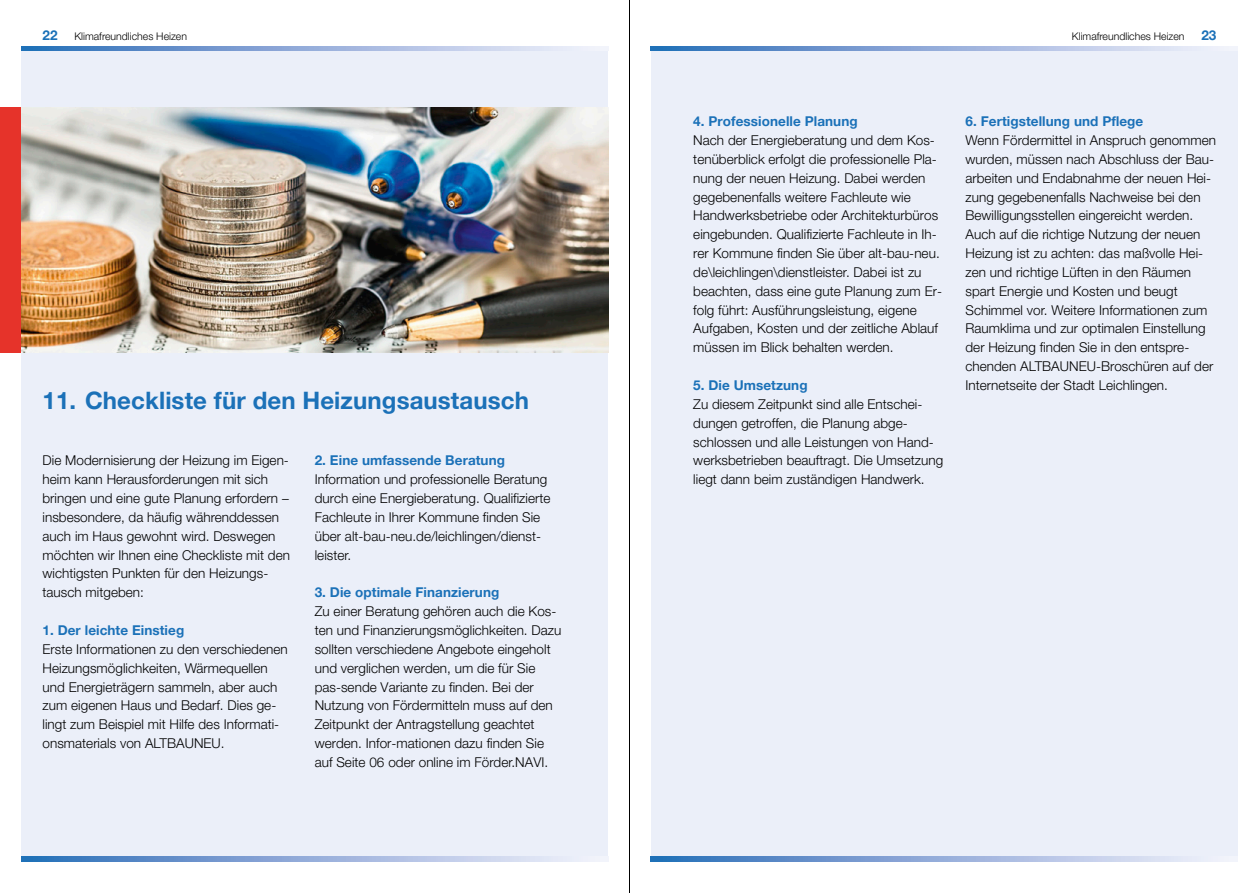
<style>
.page{position:relative;width:1259px;height:893px;background:#fff}
.page>*{position:absolute;margin:0;border:0;box-sizing:border-box;transform-origin:0 0}
.t1{font:700 24px "Helvetica Neue LT Pro";letter-spacing:.005em;color:#1b71b8}
.Copy{font:300 13.5px/18.9px "Helvetica Neue LT Pro";letter-spacing:.005em;color:#000}
.Zwischenheadline{font:700 13.5px "Helvetica Neue LT Pro";letter-spacing:.005em;color:#1b71b8}
.t2{font:300 10.5px "Helvetica Neue LT Pro";color:#000}
.s1{font-weight:700;font-size:13.5px;color:#1b71b8}
.s2{font-weight:700;color:#1b71b8}
</style>
<div class="page">
<div style="left:21px;top:51px;width:587px;height:810px;background:#ebeff9"></div>
<div style="left:651px;top:51px;width:586px;height:810px;background:#ebeff9"></div>
<svg style="left:21px;top:46px;width:587px;height:5px;background:#92afda"></svg>
<svg style="left:21px;top:857px;width:523px;height:4px;background:#87a7d6"></svg>
<svg style="left:651px;top:46px;width:586px;height:5px;background:#92afda"></svg>
<svg style="left:651px;top:857px;width:523px;height:4px;background:#88a7d6"></svg>
<hr style="left:629px;top:0;width:1px;height:893px;background:#000">
<div style="left:0;top:107px;width:21px;height:245px;background:#e6332a"></div>
<img style="left:21px;top:108px;width:587px;height:244px">
<p class="t2" style="left:43px;top:29px;width:146px"><span class="s1">22</span> Klimafreundliches Heizen</p>
<p class="t2" style="left:1072px;top:29px;width:114px">Klimafreundliches Heizen</p>
<p class="Zwischenheadline" style="left:1201px;top:26px;width:17px">23</p>
<h1 class="t1" style="left:43px;top:385px;width:488px">11. Checkliste für den Heizungsaustausch</h1>
<p class="Copy" style="left:43px;top:451px;width:249px">Die Modernisierung der Heizung im Eigen&shy;heim kann Herausforderungen mit sich bringen und eine gute Planung erfordern – insbesondere, da häufig währenddessen auch im Haus gewohnt wird. Deswegen möchten wir Ihnen eine Checkliste mit den wichtigsten Punkten für den Heizungs&shy;tausch mitgeben:</p>
<h3 class="Zwischenheadline" style="left:43px;top:622px;width:143px">1. Der leichte Einstieg</h3>
<p class="Copy" style="left:43px;top:639px;width:247px">Erste Informationen zu den verschiedenen Heizungsmöglichkeiten, Wärmequellen und Energieträgern sammeln, aber auch zum eigenen Haus und Bedarf. Dies ge&shy;lingt zum Beispiel mit Hilfe des Informati&shy;onsmaterials von ALTBAUNEU.</p>
<p class="Copy" style="left:315px;top:451px;width:237px"><span class="s2">2. Eine umfassende Beratung </span>Information und professionelle Beratung durch eine Energieberatung. Qualifizierte Fachleute in Ihrer Kommune finden Sie über alt-bau-neu.de/leichlingen/dienst&shy;leister.</p>
<p class="Copy" style="left:315px;top:583px;width:248px"><span class="s2">3. Die optimale Finanzierung<br></span>Zu einer Beratung gehören auch die Kos&shy;ten und Finanzierungsmöglichkeiten. Dazu sollten verschiedene Angebote eingeholt und verglichen werden, um die für Sie pas-sende Variante zu finden. Bei der Nutzung von Fördermitteln muss auf den Zeitpunkt der Antragstellung geachtet werden. Infor-mationen dazu finden Sie auf Seite 06 oder online im Förder.NAVI.</p>
<p class="Copy" style="left:693px;top:112px;width:250px"><span class="s2">4. Professionelle Planung<br></span>Nach der Energieberatung und dem Kos&shy;tenüberblick erfolgt die professionelle Pla&shy;nung der neuen Heizung. Dabei werden gegebenenfalls weitere Fachleute wie Handwerksbetriebe oder Architekturbüros eingebunden. Qualifizierte Fachleute in Ih&shy;rer Kommune finden Sie über alt-bau-neu. de\leichlingen\dienstleister. Dabei ist zu beachten, dass eine gute Planung zum Er&shy;folg führt: Ausführungsleistung, eigene Aufgaben, Kosten und der zeitliche Ablauf müssen im Blick behalten werden.</p>
<p class="Copy" style="left:693px;top:375px;width:251px"><span class="s2">5. Die Umsetzung<br></span>Zu diesem Zeitpunkt sind alle Entschei&shy;dungen getroffen, die Planung abge&shy;schlossen und alle Leistungen von Hand&shy;werksbetrieben beauftragt. Die Umsetzung liegt dann beim zuständigen Handwerk.</p>
<p class="Copy" style="left:965px;top:112px;width:252px"><span class="s2">6. Fertigstellung und Pflege<br></span>Wenn Fördermittel in Anspruch genommen wurden, müssen nach Abschluss der Bau&shy;arbeiten und Endabnahme der neuen Hei&shy;zung gegebenenfalls Nachweise bei den Bewilligungsstellen eingereicht werden.<br>Auch auf die richtige Nutzung der neuen Heizung ist zu achten: das maßvolle Hei&shy;zen und richtige Lüften in den Räumen spart Energie und Kosten und beugt Schimmel vor. Weitere Informationen zum Raumklima und zur optimalen Einstellung der Heizung finden Sie in den entspre&shy;chenden ALTBAUNEU-Broschüren auf der Internetseite der Stadt Leichlingen.</p>
</div>
